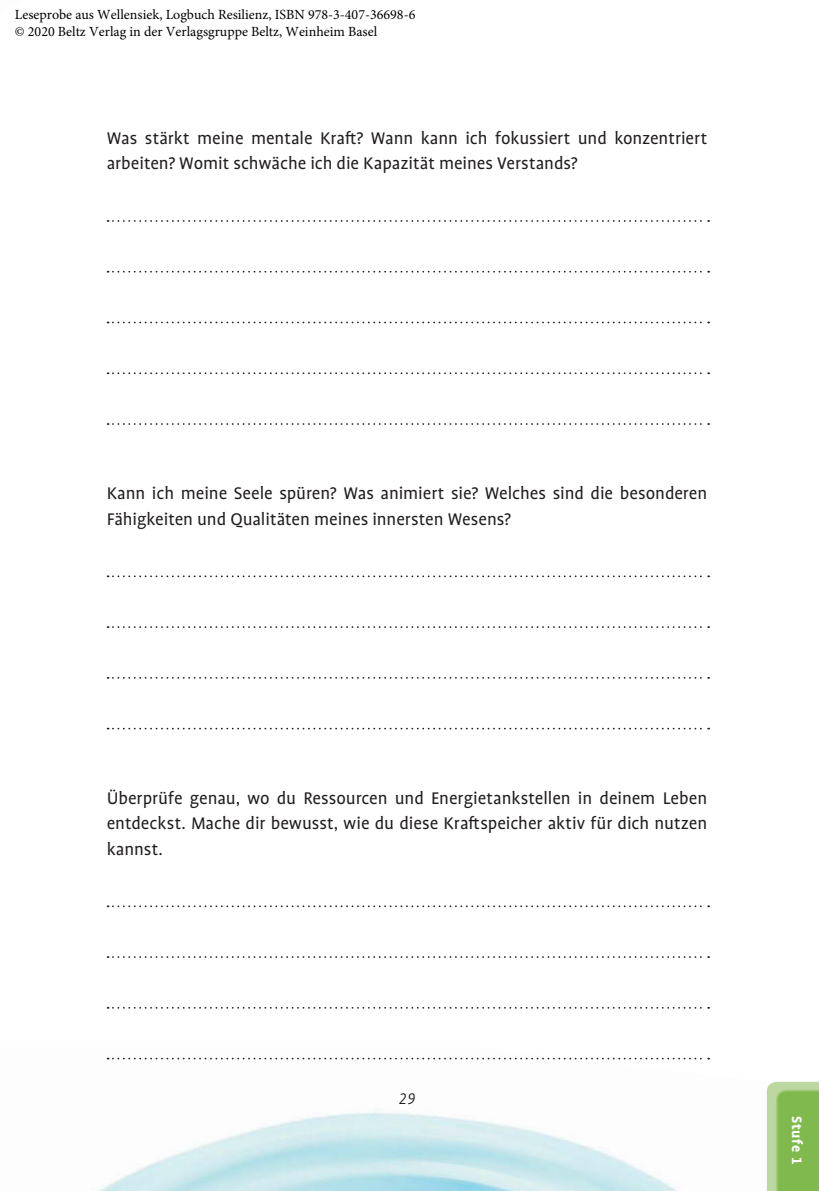
<style>
.page{position:relative;width:819px;height:1191px;background:#fff}
.page>*{position:absolute;margin:0;border:0;box-sizing:border-box;transform-origin:0 0}
.t1{font:19.25px/25.4px "Profile OT";letter-spacing:-.005em;color:#221e1f}
.t2{font:italic 300 17.5px "Profile OT";color:#221e1f}
.t3{font:700 15.75px "Profile OT";letter-spacing:.045em;color:#fff}
.t4{font:14px/16.8px "Minion Pro";color:#000}
</style>
<div class="page">
<img style="left:97px;top:1057px;width:613px;height:134px">
<svg style="left:108px;top:220px;width:601px;height:2px"></svg>
<svg style="left:108px;top:271px;width:601px;height:2px"></svg>
<svg style="left:108px;top:322px;width:601px;height:1px"></svg>
<svg style="left:108px;top:372px;width:601px;height:2px"></svg>
<svg style="left:108px;top:423px;width:601px;height:2px"></svg>
<svg style="left:108px;top:575px;width:601px;height:2px"></svg>
<svg style="left:108px;top:626px;width:601px;height:2px"></svg>
<svg style="left:108px;top:677px;width:601px;height:2px"></svg>
<svg style="left:108px;top:728px;width:601px;height:1px"></svg>
<svg style="left:108px;top:905px;width:601px;height:2px"></svg>
<svg style="left:108px;top:956px;width:601px;height:2px"></svg>
<svg style="left:108px;top:1007px;width:601px;height:1px"></svg>
<svg style="left:108px;top:1057px;width:601px;height:2px"></svg>
<svg style="left:766px;top:1081px;width:53px;height:110px;background:#92c368"></svg>
<p class="t4" style="left:15px;top:6px;width:402px">Leseprobe aus Wellensiek, Logbuch Resilienz, ISBN 978-3-407-36698-6 © 2020 Beltz Verlag in der Verlagsgruppe Beltz, Weinheim Basel</p>
<p class="t1" style="left:107px;top:126px;width:602px">Was stärkt meine mentale Kraft? Wann kann ich fokussiert und konzentriert arbeiten? Womit schwäche ich die Kapazität meines Verstands?</p>
<p class="t1" style="left:107px;top:482px;width:602px">Kann ich meine Seele spüren? Was animiert sie? Welches sind die besonderen<br>Fähigkeiten und Qualitäten meines innersten Wesens?</p>
<p class="t1" style="left:107px;top:786px;width:602px;text-align:justify">Überprüfe genau, wo du Ressourcen und Energietankstellen in deinem Leben entdeckst. Mache dir bewusst, wie du diese Kraftspeicher aktiv für dich nutzen kannst.</p>
<p class="t2" style="left:398px;top:1089px;width:18px">29</p>
<p class="t3" style="left:805px;top:1115px;width:50px;rotate:90deg">Stufe 1</p>
</div>
